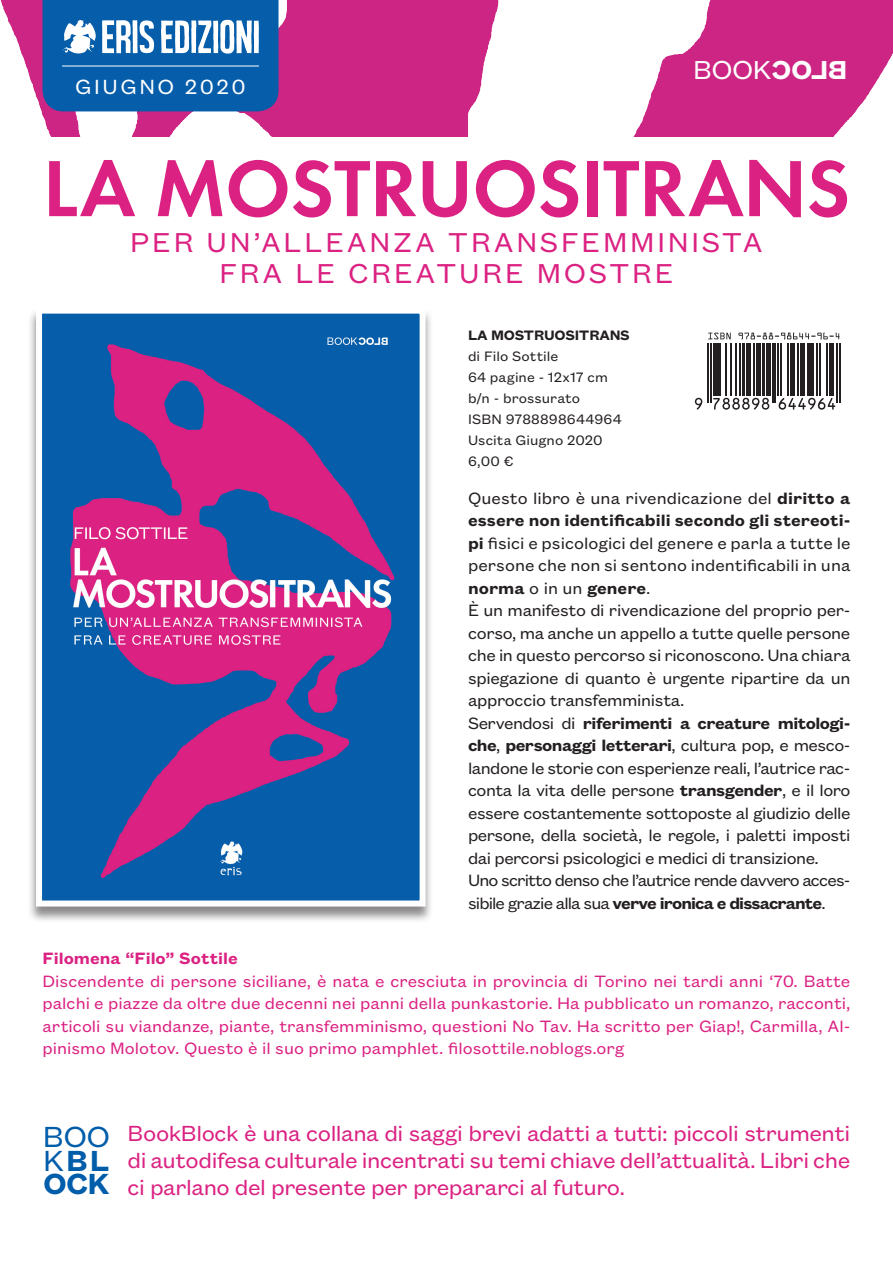
<style>
.page{position:relative;width:893px;height:1263px;background:#fff}
.page>*{position:absolute;margin:0;border:0;box-sizing:border-box;transform-origin:0 0}
.t1{font:600 82.5px "Futura";letter-spacing:-.01em;color:#db2182}
.t2{font:600 31.95px "Founders Grotesk Text";color:#005daa}
.t3{font:31.95px "Founders Grotesk Text";color:#005daa}
.t4{font:30px "Founders Grotesk Text";letter-spacing:.09em;color:#db2182}
.t5{font:28.5px "Founders Grotesk Text";color:#fff}
.t6{font:24px/27px "Founders Grotesk Text";letter-spacing:-.02em;color:#db2182;text-align:justify}
.t7{font:22.5px "Founders Grotesk Text";letter-spacing:.11em;color:#fff}
.t8{font:18px/22.5px "Founders Grotesk Text";letter-spacing:-.025em;color:#231f20;text-align:justify}
.t9{font:18px/22.5px "Founders Grotesk Text";color:#db2182;text-align:justify}
.t10{font:18px/22.5px "Founders Grotesk Text";letter-spacing:-.05em;color:#231f20}
.t11{font:600 18px "Founders Grotesk Text";color:#db2182}
.t12{font:15px "Founders Grotesk Text";letter-spacing:.005em;color:#231f20}
.t13{font:600 15px "Founders Grotesk Text";letter-spacing:-.02em;color:#231f20}
.s1{font-weight:600}
.s2{font-weight:400}
</style>
<div class="page">
<img style="left:0;top:0;width:893px;height:136px">
<svg style="left:43px;top:0;width:236px;height:111px;background:#2b74b6"></svg>
<div style="left:28px;top:308px;width:406px;height:615px;background:#231f20;opacity:.52"></div>
<img style="left:43px;top:315px;width:376px;height:584px">
<div style="left:36px;top:308px;width:390px;height:598px;border:6px solid #fff"></div>
<hr style="left:62px;top:66px;width:197px;height:1px;background:#fff">
<svg style="left:708px;top:333px;width:23px;height:6px"></svg>
<svg style="left:738px;top:333px;width:102px;height:6px"></svg>
<svg style="left:695px;top:398px;width:7px;height:12px"></svg>
<hr style="left:707px;top:343px;width:2px;height:60px;background:#231f20">
<hr style="left:710px;top:343px;width:1px;height:60px;background:#231f20">
<hr style="left:713px;top:343px;width:4px;height:53px;background:#231f20">
<hr style="left:718px;top:343px;width:3px;height:53px;background:#231f20">
<hr style="left:726px;top:343px;width:1px;height:53px;background:#231f20">
<hr style="left:730px;top:343px;width:1px;height:53px;background:#231f20">
<hr style="left:735px;top:343px;width:2px;height:53px;background:#231f20">
<hr style="left:740px;top:343px;width:1px;height:53px;background:#231f20">
<hr style="left:742px;top:343px;width:3px;height:53px;background:#231f20">
<div style="left:746px;top:343px;width:5px;height:53px;background:#231f20"></div>
<hr style="left:754px;top:343px;width:1px;height:53px;background:#231f20">
<div style="left:756px;top:343px;width:5px;height:53px;background:#231f20"></div>
<svg style="left:713px;top:398px;width:56px;height:12px"></svg>
<hr style="left:762px;top:343px;width:3px;height:53px;background:#231f20">
<hr style="left:766px;top:343px;width:4px;height:53px;background:#231f20">
<hr style="left:772px;top:343px;width:1px;height:60px;background:#231f20">
<hr style="left:775px;top:343px;width:1px;height:60px;background:#231f20">
<hr style="left:777px;top:343px;width:2px;height:53px;background:#231f20">
<hr style="left:780px;top:343px;width:2px;height:53px;background:#231f20">
<hr style="left:787px;top:343px;width:2px;height:53px;background:#231f20">
<hr style="left:790px;top:343px;width:4px;height:53px;background:#231f20">
<hr style="left:797px;top:343px;width:1px;height:53px;background:#231f20">
<hr style="left:800px;top:343px;width:4px;height:53px;background:#231f20">
<hr style="left:807px;top:343px;width:4px;height:53px;background:#231f20">
<hr style="left:813px;top:343px;width:1px;height:53px;background:#231f20">
<hr style="left:817px;top:343px;width:1px;height:53px;background:#231f20">
<hr style="left:820px;top:343px;width:1px;height:53px;background:#231f20">
<svg style="left:779px;top:398px;width:56px;height:12px"></svg>
<hr style="left:827px;top:343px;width:1px;height:53px;background:#231f20">
<div style="left:829px;top:343px;width:5px;height:53px;background:#231f20"></div>
<hr style="left:836px;top:343px;width:2px;height:60px;background:#231f20">
<hr style="left:839px;top:343px;width:2px;height:60px;background:#231f20">
<svg style="left:773px;top:61px;width:72px;height:19px"></svg>
<p class="t7" style="left:75px;top:71px;width:172px">GIUGNO 2020</p>
<p class="t5" style="left:693px;top:51px;width:80px">BOOK</p>
<p class="t1" style="left:43px;top:139px;width:809px">LA MOSTRUOSITRANS</p>
<p class="t4" style="left:130px;top:222px;width:634px">PER UN’ALLEANZA TRANSFEMMINISTA</p>
<p class="t4" style="left:219px;top:253px;width:456px">FRA LE CREATURE MOSTRE</p>
<p class="t13" style="left:468px;top:324px;width:163px">LA MOSTRUOSITRANS</p>
<p class="t12" style="left:468px;top:346px;width:92px">di Filo Sottile</p>
<p class="t12" style="left:468px;top:367px;width:141px">64 pagine - 12x17 cm</p>
<p class="t12" style="left:468px;top:388px;width:113px">b/n - brossurato</p>
<p class="t12" style="left:468px;top:409px;width:155px">ISBN 9788898644964</p>
<p class="t12" style="left:468px;top:430px;width:136px">Uscita Giugno 2020</p>
<p class="t12" style="left:468px;top:451px;width:47px">6,00 €</p>
<p class="t8" style="left:468px;top:485px;width:384px">Questo libro è una rivendicazione del <span class="s1">diritto a essere non identificabili secondo gli stereoti&shy;pi</span> fisici e psicologici del genere e parla a tutte le persone che non si sentono indentificabili in una <span class="s1">norma</span> o in un <span class="s1">genere</span>.</p>
<p class="t8" style="left:468px;top:598px;width:384px">È un manifesto di rivendicazione del proprio per&shy;corso, ma anche un appello a tutte quelle persone che in questo percorso si riconoscono. Una chiara spiegazione di quanto è urgente ripartire da un approccio transfemminista.</p>
<p class="t8" style="left:468px;top:710px;width:384px">Servendosi di <span class="s1">riferimenti a creature mitologi&shy;che</span>, <span class="s1">personaggi letterari</span>, cultura pop, e mesco&shy;landone le storie con esperienze reali, l’autrice rac&shy;conta la vita delle persone <span class="s1">transgender</span>, e il loro essere costantemente sottoposte al giudizio delle persone, della società, le regole, i paletti imposti dai percorsi psicologici e medici di transizione.</p>
<p class="t10" style="left:468px;top:868px;width:384px">Uno scritto denso che l’autrice rende davvero acces&shy;sibile grazie alla sua <span class="s1">verve ironica e dissacrante</span>.</p>
<p class="t11" style="left:43px;top:946px;width:197px">Filomena “Filo” Sottile</p>
<p class="t9" style="left:43px;top:968px;width:809px">Discendente di persone siciliane, è nata e cresciuta in provincia di Torino nei tardi anni ‘70. Batte palchi e piazze da oltre due decenni nei panni della punkastorie. Ha pubblicato un romanzo, racconti, articoli su viandanze, piante, transfemminismo, questioni No Tav. Ha scritto per Giap!, Carmilla, Al&shy;pinismo Molotov. Questo è il suo primo pamphlet. filosottile.noblogs.org</p>
<p class="t3" style="left:43px;top:1115px;width:69px">BOO</p>
<p class="t2" style="left:43px;top:1138px;width:68px"><span class="s2">K</span>BL</p>
<p class="t2" style="left:43px;top:1162px;width:68px">OCK</p>
<p class="t6" style="left:128px;top:1118px;width:724px">BookBlock è una collana di saggi brevi adatti a tutti: piccoli strumenti di autodifesa culturale incentrati su temi chiave dell’attualità. Libri che ci parlano del presente per prepararci al futuro.</p>
</div>
